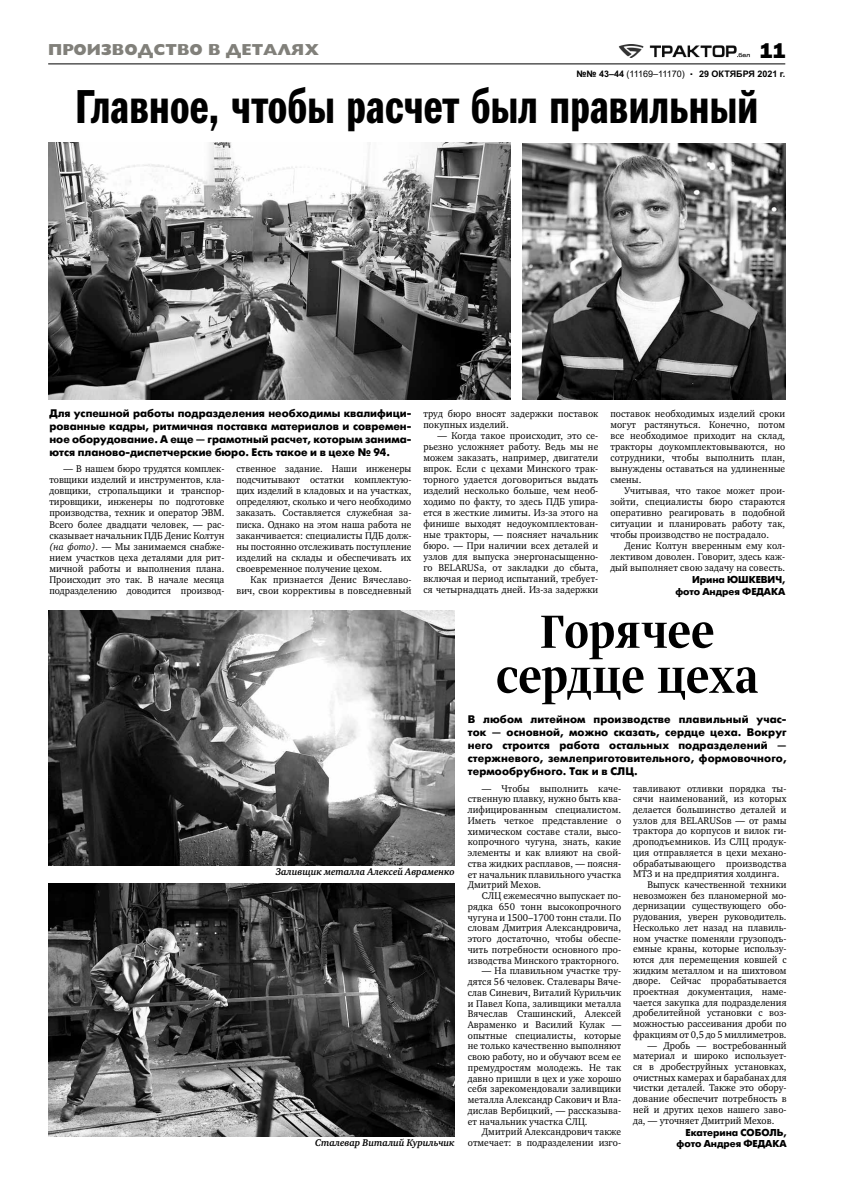
<style>
.page{position:relative;width:842px;height:1191px;background:#fff}
.page>*{position:absolute;margin:0;border:0;box-sizing:border-box;transform-origin:0 0}
.t1{font:55px/45px "Greta Dis Nar Pro Med";color:#000;text-align:center}
.t2{font:48px "Franklin Gothic Demi Cmp C";letter-spacing:.005em;color:#000}
.t3{font:800 22px "Franklin Gothic";color:#000}
.t4{font:16px "Gill Sans Extra Bold C";color:#81807a}
.t5{font:700 11px/13px "Futuris C";letter-spacing:.005em;color:#000;text-align:justify}
.t6{font:10px/11px "Charter C";letter-spacing:.01em;color:#000;text-align:justify;scale:.95 1}
.t7{font:700 10px/12.1px "Futuris C";letter-spacing:-.005em;color:#000;text-align:right}
.t8{font:italic 700 10px "Charter C";color:#000;scale:.95 1}
.t9{font:700 9px "Arial PS Cyrillic";color:#000}
.s1{font-family:"Arial";font-weight:400}
.s2{font-style:italic}
</style>
<div class="page">
<hr style="left:48px;top:64px;width:737px;height:1px;background:#000">
<img style="left:618px;top:44px;width:132px;height:14px">
<img style="left:48px;top:143px;width:463px;height:257px">
<img style="left:523px;top:144px;width:262px;height:255px">
<img style="left:48px;top:610px;width:407px;height:255px">
<img style="left:48px;top:884px;width:407px;height:252px">
<h3 class="t3" style="left:759px;top:36px;width:27px">11</h3>
<p class="t9" style="left:576px;top:69px;width:210px">№№ 43–44 <span class="s1">(11169–11170)</span> <sup>.</sup> 29 ОКТЯБРЯ 2021 г.</p>
<h3 class="t4" style="left:48px;top:39px;width:272px">ПРОИЗВОДСТВО В ДЕТАЛЯХ</h3>
<h2 class="t2" style="left:75px;top:80px;width:685px">Главное, чтобы расчет был правильный</h2>
<p class="t5" style="left:49px;top:407px;width:363px">Для успешной работы подразделения необходимы квалифици&shy;рованные кадры, ритмичная поставка материалов и современ&shy;ное оборудование. А еще — грамотный расчет, которым занима&shy;ются планово-диспетчерские бюро. Есть такое и в цехе № 94.</p>
<p class="t6" style="left:49px;top:464px;width:186px;text-indent:14px">— В нашем бюро трудятся комплек&shy;товщики изделий и инструментов, кла&shy;довщики, стропальщики и транспор&shy;тировщики, инженеры по подготовке производства, техник и оператор ЭВМ.<br>Всего более двадцати человек, — рас&shy;сказывает начальник ПДБ Денис Колтун <span class="s2">(на фото)</span>. — Мы занимаемся снабже&shy;нием участков цеха деталями для рит&shy;мичной работы и выполнения плана.<br>Происходит это так. В начале месяца подразделению доводится производ-</p>
<p class="t6" style="left:236px;top:464px;width:186px">ственное задание. Наши инженеры подсчитывают остатки комплектую&shy;щих изделий в кладовых и на участках, определяют, сколько и чего необходимо заказать. Составляется служебная за&shy;писка. Однако на этом наша работа не заканчивается: специалисты ПДБ долж&shy;ны постоянно отслеживать поступление изделий на склады и обеспечивать их своевременное получение цехом.</p>
<p class="t6" style="left:423px;top:408px;width:186px">труд бюро вносят задержки поставок покупных изделий.</p>
<p class="t6" style="left:423px;top:430px;width:186px;text-indent:14px">— Когда такое происходит, это се&shy;рьезно усложняет работу. Ведь мы не можем заказать, например, двигатели впрок. Если с цехами Минского трак&shy;торного удается договориться выдать изделий несколько больше, чем необ&shy;ходимо по факту, то здесь ПДБ упира&shy;ется в жесткие лимиты. Из-за этого на финише выходят недоукомплектован&shy;ные тракторы, — поясняет начальник бюро. — При наличии всех деталей и узлов для выпуска энергонасыщенно&shy;го BELARUSа, от закладки до сбыта, включая и период испытаний, требует&shy;ся четырнадцать дней. Из-за задержки</p>
<p class="t6" style="left:610px;top:408px;width:186px">поставок необходимых изделий сроки могут растянуться. Конечно, потом все необходимое приходит на склад, тракторы доукомплектовываются, но сотрудники, чтобы выполнить план, вынуждены оставаться на удлиненные смены.</p>
<p class="t6" style="left:610px;top:485px;width:186px;text-indent:14px">Учитывая, что такое может прои&shy;зойти, специалисты бюро стараются оперативно реагировать в подобной ситуации и планировать работу так, чтобы производство не пострадало.</p>
<p class="t6" style="left:610px;top:540px;width:186px;text-indent:14px">Денис Колтун вверенным ему кол&shy;лективом доволен. Говорит, здесь каж&shy;дый выполняет свою задачу на совесть.</p>
<p class="t7" style="left:675px;top:573px;width:111px">Ирина ЮШКЕВИЧ, фото Андрея ФЕДАКА</p>
<h1 class="t1" style="left:496px;top:611px;width:263px">Горячее сердце цеха</h1>
<p class="t5" style="left:468px;top:713px;width:320px">В любом литейном производстве плавильный учас&shy;ток — основной, можно сказать, сердце цеха. Вокруг него строится работа остальных подразделений — стержневого, землеприготовительного, формовочного, термообрубного. Так и в СЛЦ.</p>
<p class="t6" style="left:468px;top:783px;width:163px;line-height:10.7px;text-indent:14px">— Чтобы выполнить каче&shy;ственную плавку, нужно быть ква&shy;лифицированным специалистом.<br>Иметь четкое представление о химическом составе стали, высо&shy;копрочного чугуна, знать, какие элементы и как влияют на свой&shy;ства жидких расплавов, — поясня&shy;ет начальник плавильного участка Дмитрий Мехов.</p>
<p class="t6" style="left:468px;top:890px;width:163px;line-height:10.7px;text-indent:14px">СЛЦ ежемесячно выпускает по&shy;рядка 650 тонн высокопрочного чугуна и 1500–1700 тонн стали. По словам Дмитрия Александровича, этого достаточно, чтобы обеспе&shy;чить потребности основного про&shy;изводства Минского тракторного.</p>
<p class="t6" style="left:468px;top:965px;width:163px;line-height:10.7px;text-indent:14px">— На плавильном участке тру&shy;дятся 56 человек. Сталевары Вяче&shy;слав Синевич, Виталий Курильчик и Павел Копа, заливщики металла Вячеслав Сташинский, Алексей Авраменко и Василий Кулак — опытные специалисты, которые не только качественно выполняют свою работу, но и обучают всем ее премудростям молодежь. Не так давно пришли в цех и уже хорошо себя зарекомендовали заливщики металла Александр Сакович и Вла&shy;дислав Вербицкий, — рассказыва&shy;ет начальник участка СЛЦ.</p>
<p class="t6" style="left:468px;top:1126px;width:163px;line-height:10.7px;text-align:right">Дмитрий Александрович также отмечает: в подразделении изго-</p>
<p class="t6" style="left:236px;top:574px;width:186px;text-align:right">Как признается Денис Вячеславо&shy;вич, свои коррективы в повседневный</p>
<p class="t6" style="left:633px;top:783px;width:163px">тавливают отливки порядка ты-</p>
<p class="t6" style="left:633px;top:793px;width:163px">сячи наименований, из которых</p>
<p class="t6" style="left:633px;top:804px;width:163px">делается большинство деталей и</p>
<p class="t6" style="left:633px;top:815px;width:163px">узлов для BELARUSов — от рамы</p>
<p class="t6" style="left:633px;top:825px;width:163px">трактора до корпусов и вилок ги-</p>
<p class="t6" style="left:633px;top:836px;width:163px">дроподъемников. Из СЛЦ продук-</p>
<p class="t6" style="left:633px;top:847px;width:163px">ция отправляется в цехи механо-</p>
<p class="t6" style="left:633px;top:858px;width:163px">обрабатывающего производства</p>
<p class="t6" style="left:633px;top:868px;width:155px">МТЗ и на предприятия холдинга.</p>
<p class="t6" style="left:647px;top:879px;width:148px">Выпуск качественной техники</p>
<p class="t6" style="left:633px;top:890px;width:163px">невозможен без планомерной мо-</p>
<p class="t6" style="left:633px;top:900px;width:163px">дернизации существующего обо-</p>
<p class="t6" style="left:633px;top:911px;width:163px">рудования, уверен руководитель.</p>
<p class="t6" style="left:633px;top:922px;width:163px">Несколько лет назад на плавиль-</p>
<p class="t6" style="left:633px;top:932px;width:163px">ном участке поменяли грузоподъ-</p>
<p class="t6" style="left:633px;top:943px;width:163px">емные краны, которые использу-</p>
<p class="t6" style="left:633px;top:954px;width:163px">ются для перемещения ковшей с</p>
<p class="t6" style="left:633px;top:965px;width:163px">жидким металлом и на шихтовом</p>
<p class="t6" style="left:633px;top:975px;width:163px">дворе. Сейчас прорабатывается</p>
<p class="t6" style="left:633px;top:986px;width:163px">проектная документация, наме-</p>
<p class="t6" style="left:633px;top:997px;width:163px">чается закупка для подразделения</p>
<p class="t6" style="left:633px;top:1007px;width:163px">дробелитейной установки с воз-</p>
<p class="t6" style="left:633px;top:1018px;width:163px">можностью рассеивания дроби по</p>
<p class="t6" style="left:633px;top:1029px;width:163px">фракциям от 0,5 до 5 миллиметров.</p>
<p class="t6" style="left:633px;top:1040px;width:163px;line-height:10.7px;text-indent:14px">— Дробь — востребованный материал и широко использует&shy;ся в дробеструйных установках, очистных камерах и барабанах для чистки деталей. Также это обору&shy;дование обеспечит потребность в ней и других цехов нашего заво&shy;да, — уточняет Дмитрий Мехов.</p>
<p class="t7" style="left:677px;top:1126px;width:111px;line-height:11px">Екатерина СОБОЛЬ, фото Андрея ФЕДАКА</p>
<p class="t8" style="left:276px;top:866px;width:190px">Заливщик металла Алексей Авраменко</p>
<p class="t8" style="left:315px;top:1137px;width:148px">Сталевар Виталий Курильчик</p>
</div>
